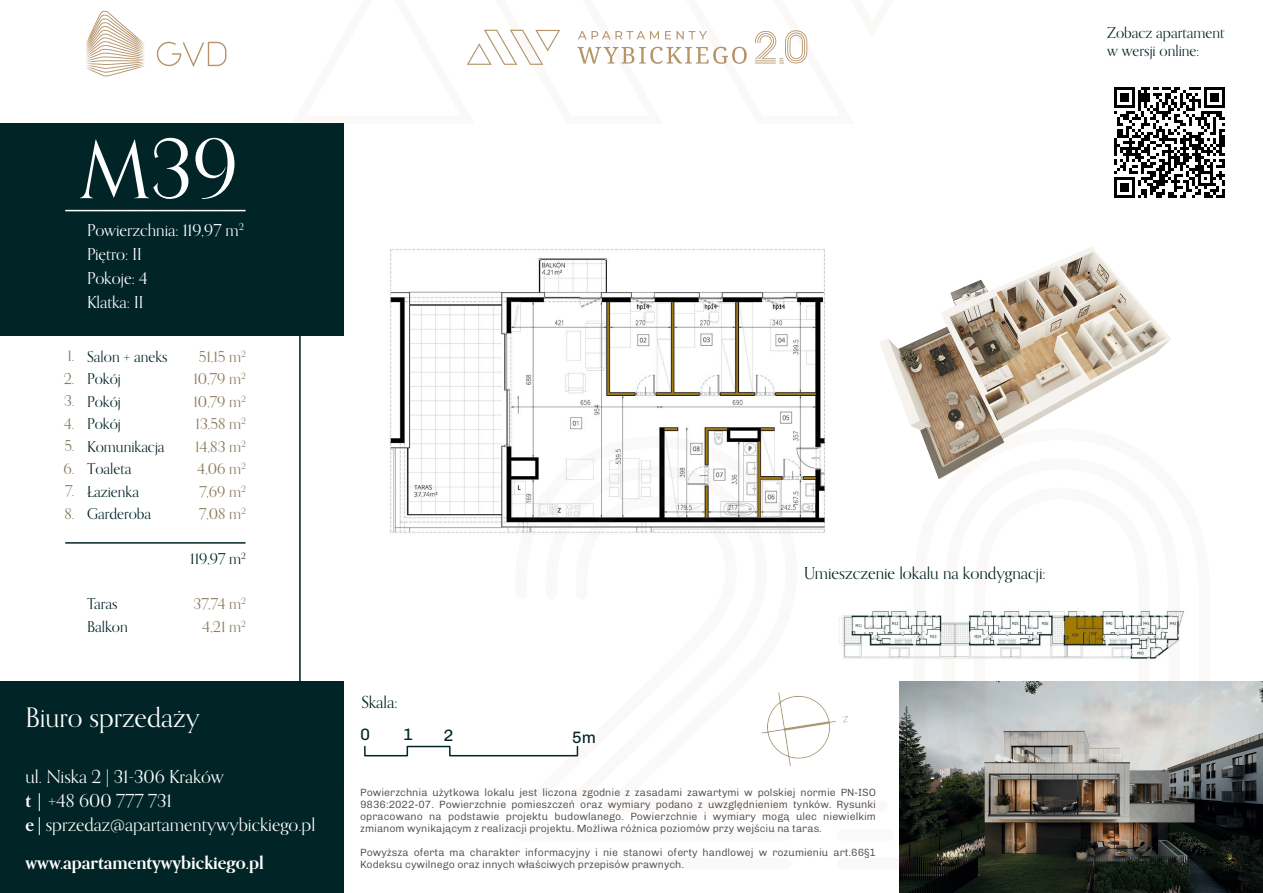
<style>
.page{position:relative;width:1263px;height:893px;background:#fff}
.page>*{position:absolute;margin:0;border:0;box-sizing:border-box;transform-origin:0 0}
.t1{font:26.85px "Orpheus Pro";color:#fff}
.t2{font:18px/24px "Orpheus Pro";color:#fff}
.t3{font:700 18px "Orpheus Pro";color:#fff}
.t4{font:16.5px/24px "Orpheus Pro";color:#fff}
.t5{font:16.5px "Orpheus Pro";color:#032427}
.t6{font:500 16.5px "Chivo";color:#032427}
.t7{font:15px/22.5px "Orpheus Pro";color:#032427}
.t8{font:15px/22.5px "Orpheus Pro";color:#8a7a5d;text-align:center}
.t9{font:15px/22.5px "Orpheus Pro";color:#897a5d;text-align:justify}
.t10{font:15px "Orpheus Pro";color:#002626}
.t11{font:500 10.5px/12px "Chivo";color:#231f20;text-align:justify}
.s1{font-weight:700}
</style>
<div class="page">
<div style="left:0;top:124px;width:343px;height:211px;background:#012426"></div>
<img style="left:900px;top:682px;width:363px;height:211px">
<img style="left:880px;top:247px;width:291px;height:181px">
<svg style="left:291px;top:29px;width:517px;height:95px"></svg>
<hr style="left:65px;top:542px;width:180px;height:2px;background:#022426">
<hr style="left:299px;top:137px;width:2px;height:555px;background:#022426">
<img style="left:797px;top:696px;width:51px;height:63px">
<svg style="left:86px;top:11px;width:58px;height:66px"></svg>
<svg style="left:157px;top:42px;width:69px;height:25px"></svg>
<svg style="left:364px;top:745px;width:148px;height:12px"></svg>
<div style="left:0;top:682px;width:344px;height:211px;background:#012426"></div>
<img style="left:1114px;top:87px;width:111px;height:111px">
<svg style="left:80px;top:138px;width:108px;height:61px"></svg>
<svg style="left:195px;top:138px;width:39px;height:61px"></svg>
<hr style="left:65px;top:210px;width:180px;height:1px;background:#fff">
<img style="left:390px;top:249px;width:436px;height:284px">
<img style="left:839px;top:611px;width:74px;height:48px">
<svg style="left:515px;top:436px;width:282px;height:331px"></svg>
<svg style="left:546px;top:466px;width:221px;height:301px"></svg>
<div style="left:512px;top:829px;width:279px;height:12px;background:#fbf9f7;border-radius:6px"></div>
<svg style="left:512px;top:495px;width:225px;height:272px"></svg>
<div style="left:512px;top:858px;width:279px;height:11px;background:#fbf9f7;border-radius:6px"></div>
<svg style="left:913px;top:428px;width:297px;height:441px"></svg>
<svg style="left:943px;top:458px;width:237px;height:381px"></svg>
<svg style="left:974px;top:488px;width:176px;height:322px"></svg>
<div style="left:837px;top:800px;width:51px;height:12px;background:#fbf9f7;border-radius:6px"></div>
<div style="left:837px;top:829px;width:58px;height:12px;background:#fbf9f7;border-radius:6px"></div>
<div style="left:837px;top:858px;width:65px;height:11px;background:#fbf9f7;border-radius:6px"></div>
<h3 class="t7" style="left:1107px;top:23px;width:119px;line-height:18px">Zobacz apartament w wersji online:</h3>
<h3 class="t4" style="left:87px;top:217px;width:159px">Powierzchnia: 119,97 m<sup>2<br></sup>Piętro: II<br>Pokoje: 4<br>Klatka: II</h3>
<h3 class="t9" style="left:64px;top:345px;width:12px">1.<br>2.<br>3.<br>4.<br>5.<br>6.<br>7.<br>8.</h3>
<h3 class="t7" style="left:87px;top:345px;width:82px">Salon + aneks<br>Pokój<br>Pokój<br>Pokój<br>Komunikacja<br>Toaleta<br>Łazienka<br>Garderoba</h3>
<h3 class="t7" style="left:87px;top:592px;width:42px">Taras<br>Balkon</h3>
<h3 class="t8" style="left:193px;top:345px;width:54px">51,15 m<sup>2<br></sup>10,79 m<sup>2<br></sup>10,79 m<sup>2<br></sup>13,58 m<sup>2<br></sup>14,83 m<sup>2<br></sup>4,06 m<sup>2<br></sup>7,69 m<sup>2<br></sup>7,08 m<sup>2</sup></h3>
<h3 class="t10" style="left:190px;top:550px;width:57px">119,97 m<sup>2</sup></h3>
<h3 class="t8" style="left:193px;top:592px;width:54px">37,74 m<sup>2<br></sup>4,21 m<sup>2</sup></h3>
<h1 class="t1" style="left:25px;top:701px;width:176px">Biuro sprzedaży</h1>
<h2 class="t2" style="left:25px;top:765px;width:291px">ul. Niska 2 | 31-306 Kraków<br><span class="s1">t |</span> +48 600 777 731<br><span class="s1">e |</span> sprzedaz@apartamentywybickiego.pl</h2>
<h2 class="t3" style="left:25px;top:851px;width:240px">www.apartamentywybickiego.pl</h2>
<h3 class="t5" style="left:361px;top:692px;width:38px">Skala:</h3>
<h3 class="t6" style="left:360px;top:721px;width:12px">0</h3>
<h3 class="t6" style="left:403px;top:721px;width:12px">1</h3>
<h3 class="t6" style="left:443px;top:723px;width:12px">2</h3>
<h3 class="t6" style="left:572px;top:724px;width:26px">5m</h3>
<h3 class="t5" style="left:804px;top:563px;width:243px">Umieszczenie lokalu na kondygnacji:</h3>
<p class="t11" style="left:360px;top:786px;width:517px">Powierzchnia użytkowa lokalu jest liczona zgodnie z zasadami zawartymi w polskiej normie PN-ISO 9836:2022-07. Powierzchnie pomieszczeń oraz wymiary podano z uwzględnieniem tynków. Rysunki opracowano na podstawie projektu budowlanego. Powierzchnie i wymiary mogą ulec niewielkim zmianom wynikającym z realizacji projektu. Możliwa różnica poziomów przy wejściu na taras.</p>
<p class="t11" style="left:360px;top:846px;width:517px">Powyższa oferta ma charakter informacyjny i nie stanowi oferty handlowej w rozumieniu art.66§1<br>Kodeksu cywilnego oraz innych właściwych przepisów prawnych.</p>
</div>
